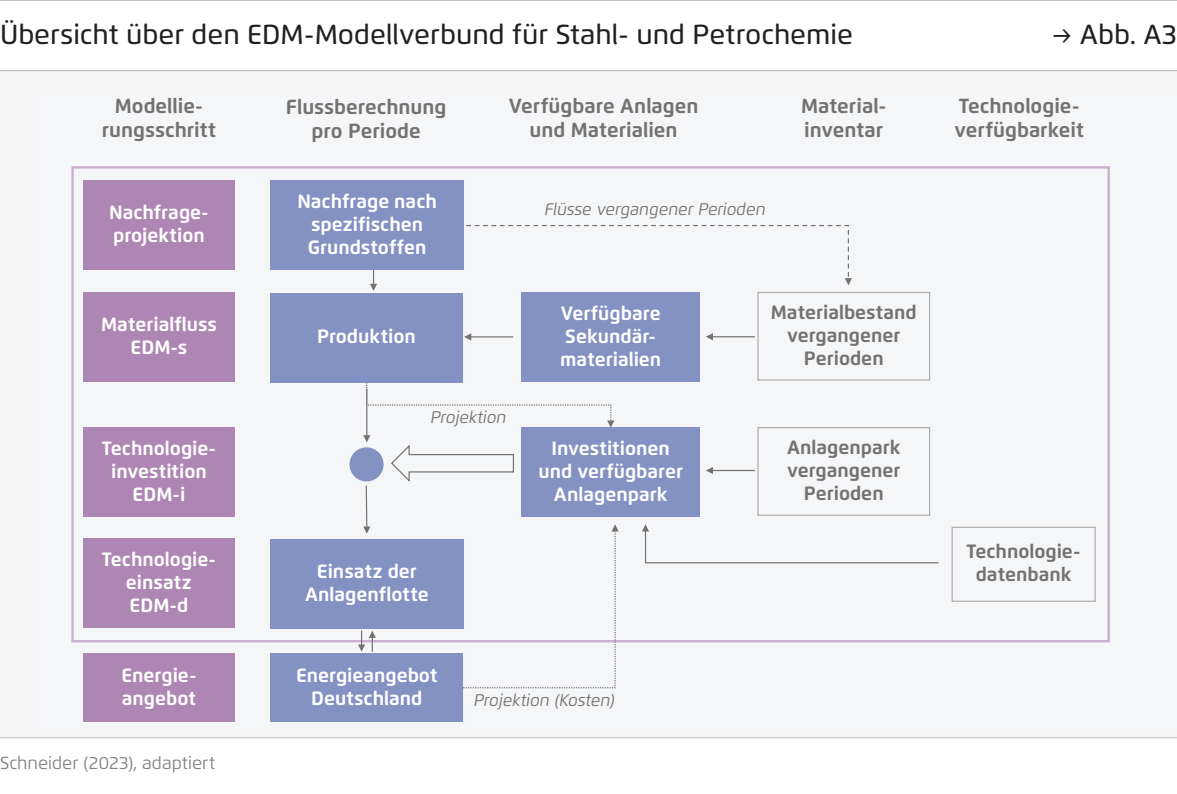
<style>
.page{position:relative;width:1177px;height:794px;background:#fff}
.page>*{position:absolute;margin:0;border:0;box-sizing:border-box;transform-origin:0 0}
.Figures_Headline{font:500 27.5px "Flexo";color:#231f20}
.t1{font:700 20.5px/24.5px "Flexo";color:#767171;text-align:center}
.t2{font:700 19.25px/23px "Flexo";color:#fff;text-align:center}
.t3{font:700 19.25px/23px "Flexo";color:#767171;text-align:center}
.Figures_Source{font:17.5px "Flexo";color:#808285}
.t4{font:italic 16.75px "Flexo";color:#767171}
.s1{font-weight:400}
</style>
<div class="page">
<div style="left:0;top:71px;width:1176px;height:667px;background:#f5f5f6"></div>
<hr style="left:0;top:70px;width:1176px;height:1px;background:#bcbdc0">
<hr style="left:0;top:737px;width:1176px;height:1px;background:#bcbdc0">
<hr style="left:0;top:0;width:1176px;height:1px;background:#bcbdc0">
<div style="left:83px;top:427px;width:152px;height:90px;background:#ae86b3"></div>
<div style="left:83px;top:292px;width:152px;height:90px;background:#ae86b3"></div>
<div style="left:83px;top:180px;width:152px;height:90px;background:#ae86b3"></div>
<div style="left:83px;top:538px;width:152px;height:90px;background:#ae86b3"></div>
<div style="left:83px;top:653px;width:152px;height:69px;background:#ae86b3"></div>
<div style="left:270px;top:181px;width:193px;height:89px;background:#8392c3"></div>
<div style="left:270px;top:293px;width:193px;height:89px;background:#8392c3"></div>
<div style="left:270px;top:538px;width:193px;height:90px;background:#8392c3"></div>
<div style="left:270px;top:653px;width:193px;height:69px;background:#8392c3"></div>
<div style="left:757px;top:427px;width:173px;height:89px;border:1px solid #afacab"></div>
<div style="left:951px;top:527px;width:144px;height:75px;border:1px solid #afacab"></div>
<div style="left:521px;top:427px;width:179px;height:90px;background:#8392c3"></div>
<div style="left:757px;top:292px;width:173px;height:89px;border:1px solid #afacab"></div>
<div style="left:521px;top:292px;width:179px;height:90px;background:#8392c3"></div>
<svg style="left:466px;top:225px;width:386px;height:60px"></svg>
<svg style="left:365px;top:382px;width:249px;height:46px"></svg>
<svg style="left:391px;top:444px;width:123px;height:38px"></svg>
<div style="left:349px;top:447px;width:34px;height:34px;background:#8392c3;border-radius:50%"></div>
<svg style="left:370px;top:270px;width:7px;height:21px"></svg>
<hr style="left:366px;top:389px;width:1px;height:47px;background:#767171">
<svg style="left:363px;top:435px;width:7px;height:7px"></svg>
<hr style="left:365px;top:485px;width:2px;height:43px;background:#767171">
<svg style="left:363px;top:526px;width:7px;height:8px"></svg>
<svg style="left:358px;top:630px;width:18px;height:21px"></svg>
<hr style="left:470px;top:336px;width:43px;height:1px;background:#767171">
<svg style="left:464px;top:333px;width:7px;height:7px"></svg>
<hr style="left:711px;top:336px;width:44px;height:1px;background:#767171">
<svg style="left:706px;top:333px;width:7px;height:7px"></svg>
<hr style="left:711px;top:470px;width:44px;height:1px;background:#767171">
<svg style="left:706px;top:467px;width:7px;height:7px"></svg>
<svg style="left:642px;top:524px;width:297px;height:40px"></svg>
<svg style="left:462px;top:524px;width:156px;height:165px"></svg>
<p class="Figures_Headline" style="left:0;top:18px;width:854px">Übersicht über den EDM-Modellverbund für Stahl- und Petrochemie</p>
<p class="Figures_Headline" style="left:1052px;top:18px;width:126px"><span class="s1">→</span> Abb. A3</p>
<p class="t1" style="left:102px;top:93px;width:116px">Modellie&shy;rungsschritt</p>
<p class="t2" style="left:109px;top:201px;width:101px;text-align:left">Nachfrage&shy;projektion</p>
<p class="t2" style="left:101px;top:313px;width:117px">Materialfluss<br>EDM-s</p>
<p class="t2" style="left:102px;top:436px;width:115px">Technologie&shy;investition<br>EDM-i</p>
<p class="t2" style="left:102px;top:547px;width:115px">Technologie&shy;einsatz<br>EDM-d</p>
<p class="t2" style="left:121px;top:663px;width:76px;text-align:left">Energie&shy;angebot</p>
<p class="Figures_Source" style="left:0;top:752px;width:217px">Schneider (2023), adaptiert</p>
<p class="t1" style="left:286px;top:95px;width:162px">Flussberechnung pro Periode</p>
<p class="t1" style="left:509px;top:93px;width:191px">Verfügbare Anlagen und Materialien</p>
<p class="t2" style="left:297px;top:190px;width:141px">Nachfrage nach spezifischen<br>Grundstoffen</p>
<p class="t4" style="left:544px;top:199px;width:222px">Flüsse vergangener Perioden</p>
<p class="t1" style="left:801px;top:93px;width:87px;text-align:left">Material&shy;inventar</p>
<p class="t1" style="left:954px;top:93px;width:131px;text-align:left">Technologie&shy;verfügbarkeit</p>
<p class="t2" style="left:317px;top:325px;width:100px">Produktion</p>
<p class="t4" style="left:430px;top:407px;width:77px">Projektion</p>
<p class="t2" style="left:305px;top:559px;width:125px">Einsatz der<br>Anlagenflotte</p>
<p class="t2" style="left:560px;top:301px;width:102px;text-align:left">Verfügbare<br>Sekundär&shy;materialien</p>
<p class="t2" style="left:538px;top:436px;width:146px">Investitionen und verfügbarer<br>Anlagenpark</p>
<p class="t2" style="left:296px;top:663px;width:143px">Energieangebot<br>Deutschland</p>
<p class="t4" style="left:474px;top:690px;width:142px">Projektion (Kosten)</p>
<p class="t3" style="left:770px;top:300px;width:147px">Materialbestand vergangener<br>Perioden</p>
<p class="t3" style="left:787px;top:435px;width:115px">Anlagenpark vergangener<br>Perioden</p>
<p class="t3" style="left:966px;top:540px;width:115px">Technologie&shy;datenbank</p>
</div>
